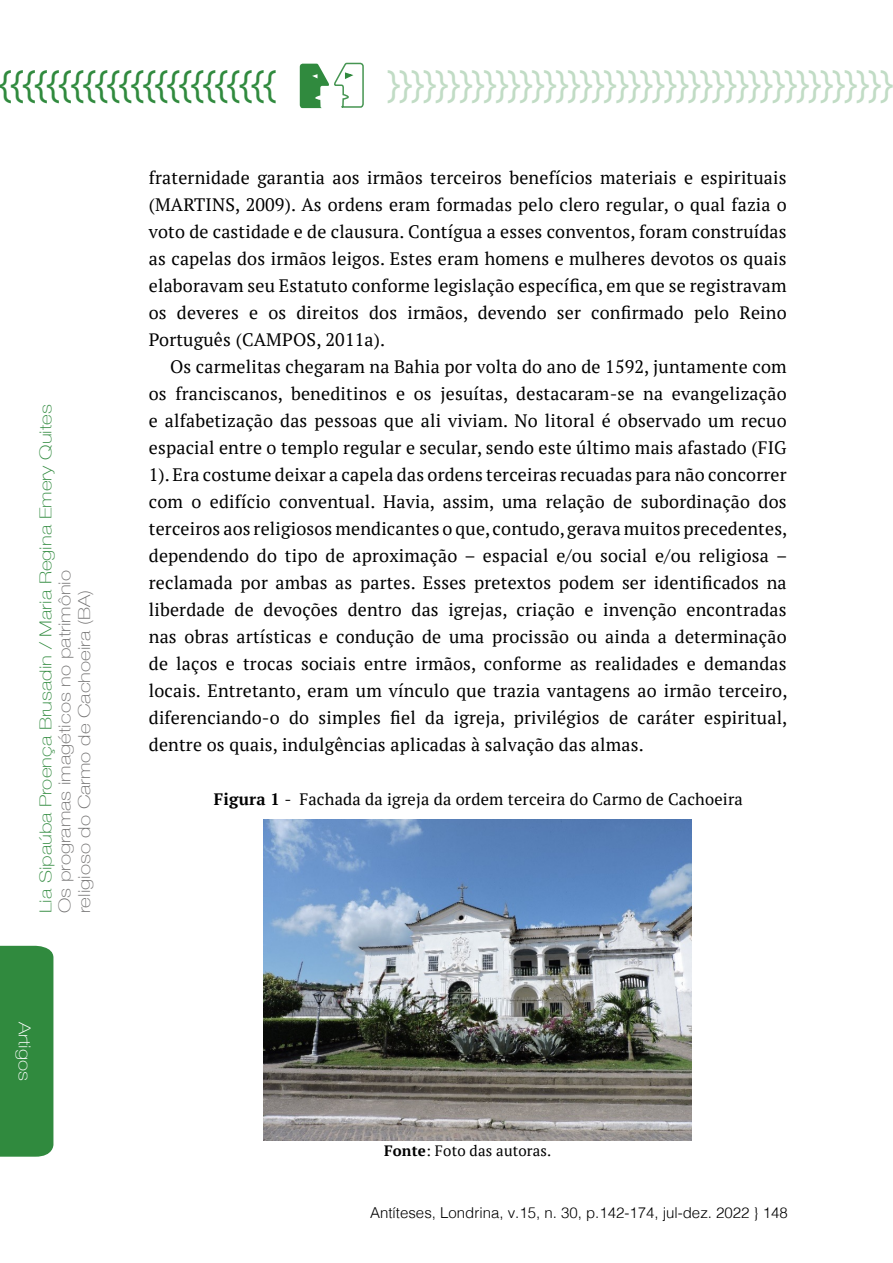
<style>
.page{position:relative;width:893px;height:1263px;background:#fff}
.page>*{position:absolute;margin:0;border:0;box-sizing:border-box;transform-origin:0 0}
.t1{font:36px "Helvetica";color:#c1dcc5}
.t2{font:18px/27px "PT Serif";letter-spacing:.01em;color:#000;text-align:justify}
.t3{font:100 16.5px/19.8px "Helvetica Neue";color:#706f6f;scale:1.25 1}
.t4{font:16.5px "PT Serif";letter-spacing:.01em;color:#000}
.t5{font:100 16.5px "Helvetica Neue";color:#308a3e;scale:1.25 1}
.t6{font:100 16.5px "Helvetica Neue";color:#fff;scale:1.25 1}
.t7{font:300 15px "Helvetica";color:#000}
.t8{font:15px "PT Serif";letter-spacing:.01em;color:#000}
.s1{font-weight:700}
</style>
<div class="page">
<div style="left:0;top:946px;width:53px;height:211px;background:#308a3e"></div>
<svg style="left:300px;top:62px;width:64px;height:46px"></svg>
<img style="left:264px;top:819px;width:428px;height:321px">
<p class="t5" style="left:33px;top:913px;width:408px;rotate:-90deg">Lia Sipaúba Proença Brusadin / Maria Regina Emery Quites</p>
<p class="t3" style="left:54px;top:913px;width:276px;rotate:-90deg">Os programas imagéticos no patrimônio religioso do Carmo de Cachoeira (BA)</p>
<p class="t6" style="left:37px;top:1021px;width:49px;rotate:90deg">Artigos</p>
<h1 class="t1" style="left:387px;top:56px;width:507px">}}}}}}}}}}}}}}}}}}}}}}}}}}}}}}}}}}}}}}}}}}</h1>
<p class="t2" style="left:149px;top:164px;width:639px">fraternidade garantia aos irmãos terceiros benefícios materiais e espirituais (MARTINS, 2009). As ordens eram formadas pelo clero regular, o qual fazia o voto de castidade e de clausura. Contígua a esses conventos, foram construídas as capelas dos irmãos leigos. Estes eram homens e mulheres devotos os quais elaboravam seu Estatuto conforme legislação específica, em que se registravam os deveres e os direitos dos irmãos, devendo ser confirmado pelo Reino Português (CAMPOS, 2011a).</p>
<p class="t2" style="left:149px;top:353px;width:640px;text-indent:21px">Os carmelitas chegaram na Bahia por volta do ano de 1592, juntamente com os franciscanos, beneditinos e os jesuítas, destacaram-se na evangelização e alfabetização das pessoas que ali viviam. No litoral é observado um recuo espacial entre o templo regular e secular, sendo este último mais afastado (FIG 1). Era costume deixar a capela das ordens terceiras recuadas para não concorrer com o edifício conventual. Havia, assim, uma relação de subordinação dos terceiros aos religiosos mendicantes o que, contudo, gerava muitos precedentes, dependendo do tipo de aproximação – espacial e/ou social e/ou religiosa – reclamada por ambas as partes. Esses pretextos podem ser identificados na liberdade de devoções dentro das igrejas, criação e invenção encontradas nas obras artísticas e condução de uma procissão ou ainda a determinação de laços e trocas sociais entre irmãos, conforme as realidades e demandas locais. Entretanto, eram um vínculo que trazia vantagens ao irmão terceiro, diferenciando-o do simples fiel da igreja, privilégios de caráter espiritual, dentre os quais, indulgências aplicadas à salvação das almas.</p>
<p class="t4" style="left:214px;top:788px;width:530px"><span class="s1">Figura 1</span> - Fachada da igreja da ordem terceira do Carmo de Cachoeira</p>
<p class="t8" style="left:384px;top:1141px;width:169px"><span class="s1">Fonte</span>: Foto das autoras.</p>
<p class="t7" style="left:370px;top:1200px;width:419px">Antíteses, Londrina, v.15, n. 30, p.142-174, jul-dez. 2022 } 148</p>
</div>
